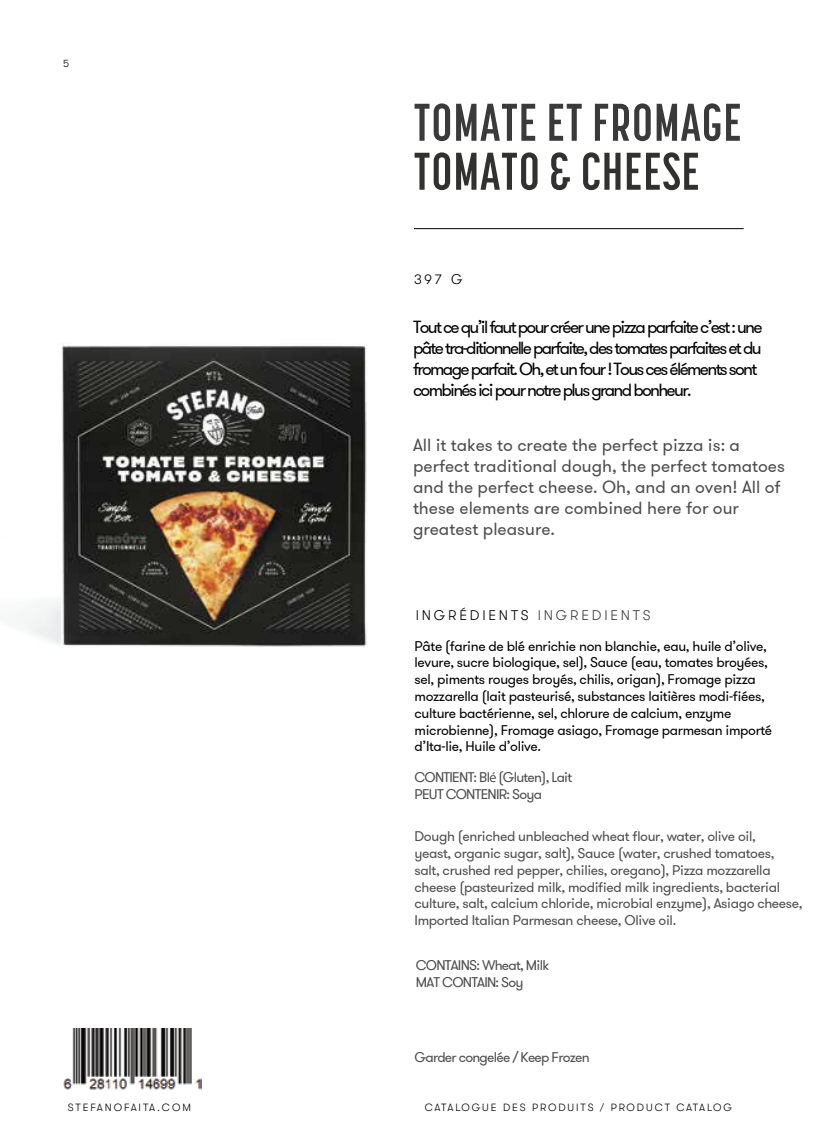
<style>
.page{position:relative;width:819px;height:1134px;background:#fff}
.page>*{position:absolute;margin:0;border:0;box-sizing:border-box;transform-origin:0 0}
.t1{font:700 52.5px "Korolev Compressed W04";letter-spacing:.02em;color:#3a3a3a}
.t2{font:700 52.5px "Korolev Compressed W04";letter-spacing:.02em;color:#31312f}
.t3{font:17.5px/21px "GT Walsheim";letter-spacing:-.095em;color:#000}
.t4{font:17.5px/21px "GT Walsheim";color:#4d4d4d}
.t5{font:14px/16.8px "GT Walsheim";letter-spacing:-.025em;color:#000}
.t6{font:14px/16.8px "GT Walsheim";letter-spacing:-.025em;color:#4d4d4d}
.t7{font:14px/16.8px "GT Walsheim";letter-spacing:-.055em;color:#4d4d4d}
.t8{font:300 14px "GT Walsheim";letter-spacing:.2em;color:#000}
.t9{font:300 10.5px "GT Walsheim";letter-spacing:.185em;color:#000}
.s1{color:#404140}
.s2{font-family:"Myriad Pro"}
</style>
<div class="page">
<hr style="left:414px;top:228px;width:330px;height:1px;background:#000">
<img style="left:61px;top:343px;width:306px;height:304px">
<img style="left:63px;top:1029px;width:138px;height:61px">
<p class="t9" style="left:63px;top:57px;width:7px">5</p>
<h1 class="t1" style="left:414px;top:93px;width:329px">TOMATE ET FROMAGE</h1>
<h1 class="t2" style="left:414px;top:142px;width:287px">TOMATO &amp; CHEESE</h1>
<p class="t8" style="left:414px;top:271px;width:50px">397 G</p>
<p class="t3" style="left:413px;top:316px;width:351px">Tout ce qu’il faut pour créer une pizza parfaite c’est : une pâte tra-ditionnelle parfaite, des tomates parfaites et du fromage parfait. Oh, et un four ! Tous ces éléments sont combinés ici pour notre plus grand bonheur.</p>
<p class="t4" style="left:413px;top:435px;width:374px">All it takes to create the perfect pizza is: a perfect traditional dough, the perfect tomatoes and the perfect cheese. Oh, and an oven! All of these elements are combined here for our greatest pleasure.</p>
<p class="t8" style="left:416px;top:608px;width:237px">INGRÉDIENTS <span class="s1">INGREDIENTS</span></p>
<p class="t5" style="left:415px;top:637px;width:359px">Pâte (farine de blé enrichie non blanchie, eau, huile d’olive, levure, sucre biologique, sel), Sauce (eau, tomates broyées, sel, piments rouges broyés, chilis, origan), Fromage pizza mozzarella (lait pasteurisé, substances laitières modi-fiées, culture bactérienne, sel, chlorure de calcium, enzyme microbienne), Fromage asiago, Fromage parmesan importé d’Ita-lie, Huile d’olive.</p>
<p class="t7" style="left:415px;top:768px;width:159px">CONTIENT: Bl<span class="s2">é</span> (Gluten), Lait<br>PEUT CONTENIR: Soya</p>
<p class="t6" style="left:415px;top:828px;width:390px">Dough (enriched unbleached wheat flour, water, olive oil,<br>yeast, organic sugar, salt), Sauce (water, crushed tomatoes, salt, crushed red pepper, chilies, oregano), Pizza mozzarella cheese (pasteurized milk, modified milk ingredients, bacterial culture, salt, calcium chloride, microbial enzyme), Asiago cheese, Imported Italian Parmesan cheese, Olive oil.</p>
<p class="t7" style="left:416px;top:957px;width:135px">CONTAINS: Wheat, Milk<br>MAT CONTAIN: Soy</p>
<p class="t7" style="left:414px;top:1048px;width:177px">Garder congelée / Keep Frozen</p>
<p class="t9" style="left:68px;top:1101px;width:125px">STEFANOFAITA.COM</p>
<p class="t9" style="left:425px;top:1101px;width:309px">CATALOGUE DES PRODUITS / PRODUCT CATALOG</p>
</div>
